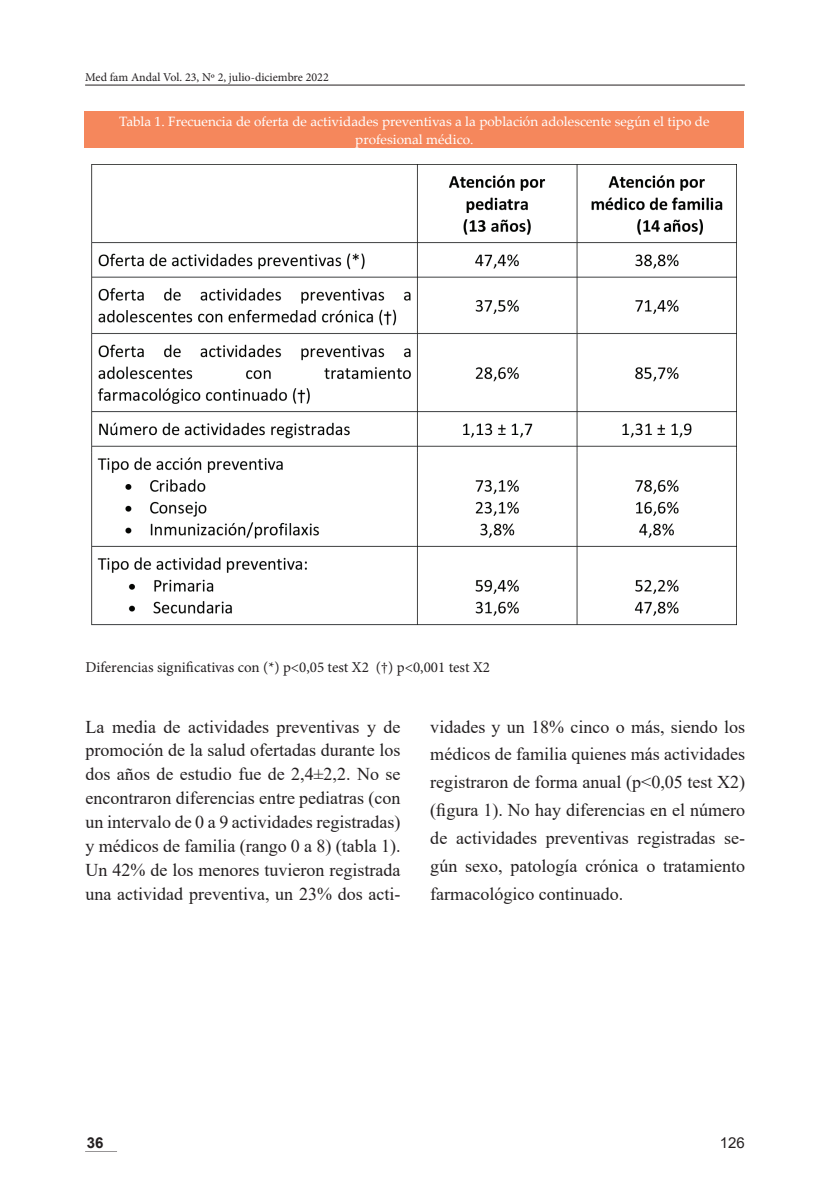
<style>
.page{position:relative;width:830px;height:1191px;background:#fff}
.page>*{position:absolute;margin:0;border:0;box-sizing:border-box;transform-origin:0 0}
.t1{font:18px/23.9px "Times New Roman";color:#231f20;text-align:justify}
.t2{font:15px "Minion Pro";color:#231f20}
.t3{font:15px "Arial";color:#231f20}
.t4{font:700 15px "Arial";color:#231f20}
.t5{font:13.5px/17.1px "Palatino Linotype";color:#fff;text-align:center}
.t6{font:12px "Minion Pro";color:#231f20}
</style>
<div class="page">
<hr style="left:85px;top:85px;width:659px;height:1px;background:#231f20">
<hr style="left:85px;top:1151px;width:32px;height:1px;background:#231f20">
<div style="left:84px;top:111px;width:659px;height:37px;background:#f5875c"></div>
<img style="left:91px;top:165px;width:645px;height:461px">
<p class="t6" style="left:85px;top:69px;width:245px">Med fam Andal Vol. 23, Nº 2, julio-diciembre 2022</p>
<p class="t5" style="left:119px;top:113px;width:591px">Tabla 1. Frecuencia de oferta de actividades preventivas a la población adolescente según el tipo de profesional médico.</p>
<p class="t2" style="left:85px;top:657px;width:406px">Diferencias significativas con (*) p&lt;0,05 test Χ2 (†) p&lt;0,001 test Χ2</p>
<p class="t1" style="left:85px;top:714px;width:316px">La media de actividades preventivas y de promoción de la salud ofertadas durante los dos años de estudio fue de 2,4±2,2. No se encontraron diferencias entre pediatras (con un intervalo de 0 a 9 actividades registradas) y médicos de familia (rango 0 a 8) (tabla 1).<br>Un 42% de los menores tuvieron registrada una actividad preventiva, un 23% dos acti-</p>
<p class="t1" style="left:430px;top:712px;width:316px;line-height:27.9px">vidades y un 18% cinco o más, siendo los médicos de familia quienes más actividades registraron de forma anual (p&lt;0,05 test Χ2) (figura 1). No hay diferencias en el número de actividades preventivas registradas se&shy;gún sexo, patología crónica o tratamiento farmacológico continuado.</p>
<p class="t4" style="left:87px;top:1132px;width:18px">36</p>
<p class="t3" style="left:719px;top:1132px;width:27px">126</p>
</div>
